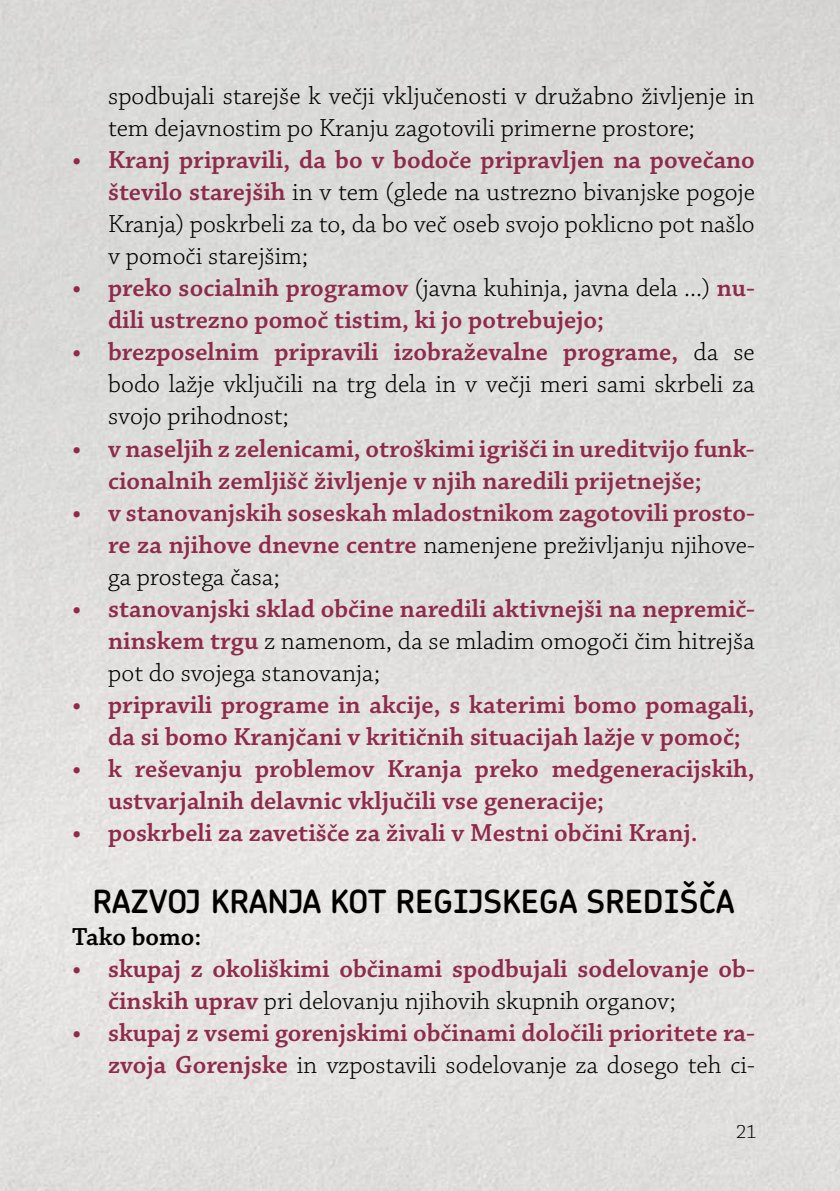
<style>
.page{position:relative;width:840px;height:1191px;background:#fff}
.page>*{position:absolute;margin:0;border:0;box-sizing:border-box;transform-origin:0 0}
.t1{font:32px "Chevin Plus Demi";color:#000}
.t2{font:600 26px/32px "Chaparral Pro";color:#8e2a4d}
.t3{font:300 26px/32px "Chaparral Pro";color:#000;text-align:justify}
.t4{font:600 26px "Chaparral Pro";color:#000}
.t5{font:300 20px "Chaparral Pro";color:#000}
.s1{font-weight:600;color:#8e2a4d}
.s2{font-weight:300;color:#000}
</style>
<div class="page">
<p class="t3" style="left:108px;top:81px;width:647px">spodbujali starejše k večji vključenosti v družabno življenje in tem dejavnostim po Kranju zagotovili primerne prostore;</p>
<p class="t3" style="left:108px;top:145px;width:648px;text-indent:-36px"><span class="s1">• Kranj pripravili, da bo v bodoče pripravljen na povečano število starejših</span> in v tem (glede na ustrezno bivanjske pogoje Kranja) poskrbeli za to, da bo več oseb svojo poklicno pot našlo v pomoči starejšim;</p>
<p class="t2" style="left:108px;top:273px;width:648px;text-indent:-36px">• preko socialnih programov <span class="s2">(javna kuhinja, javna dela ...)</span> nu&shy;dili ustrezno pomoč tistim, ki jo potrebujejo;</p>
<p class="t3" style="left:108px;top:337px;width:648px;text-indent:-36px"><span class="s1">• brezposelnim pripravili izobraževalne programe,</span> da se bodo lažje vključili na trg dela in v večji meri sami skrbeli za svojo prihodnost;</p>
<p class="t2" style="left:108px;top:433px;width:647px;text-indent:-36px">• v naseljih z zelenicami, otroškimi igrišči in ureditvijo funk&shy;cionalnih zemljišč življenje v njih naredili prijetnejše;</p>
<p class="t2" style="left:108px;top:497px;width:648px;text-align:justify;text-indent:-36px">• v stanovanjskih soseskah mladostnikom zagotovili prosto&shy;re za njihove dnevne centre <span class="s2">namenjene preživljanju njihove&shy;ga prostega časa;</span></p>
<p class="t2" style="left:108px;top:593px;width:647px;text-align:justify;text-indent:-36px">• stanovanjski sklad občine naredili aktivnejši na nepremič&shy;ninskem trgu <span class="s2">z namenom, da se mladim omogoči čim hitrejša pot do svojega stanovanja;</span></p>
<p class="t2" style="left:108px;top:689px;width:647px;text-indent:-36px">• pripravili programe in akcije, s katerimi bomo pomagali, da si bomo Kranjčani v kritičnih situacijah lažje v pomoč;</p>
<p class="t2" style="left:108px;top:753px;width:648px;text-indent:-36px">• k reševanju problemov Kranja preko medgeneracijskih, ustvarjalnih delavnic vključili vse generacije;</p>
<p class="t2" style="left:72px;top:817px;width:626px">• poskrbeli za zavetišče za živali v Mestni občini Kranj.</p>
<p class="t1" style="left:92px;top:880px;width:643px">RAZVOJ KRANJA KOT REGIJSKEGA SREDIŠČA</p>
<p class="t4" style="left:72px;top:921px;width:131px">Tako bomo:</p>
<p class="t2" style="left:108px;top:953px;width:648px;text-indent:-36px">• skupaj z okoliškimi občinami spodbujali sodelovanje ob&shy;činskih uprav <span class="s2">pri delovanju njihovih skupnih organov;</span></p>
<p class="t2" style="left:72px;top:1017px;width:684px;text-align:right">• skupaj z vsemi gorenjskimi občinami določili prioritete ra&shy;zvoja Gorenjske <span class="s2">in vzpostavili sodelovanje za dosego teh ci-</span></p>
<p class="t5" style="left:735px;top:1120px;width:22px">21</p>
</div>
